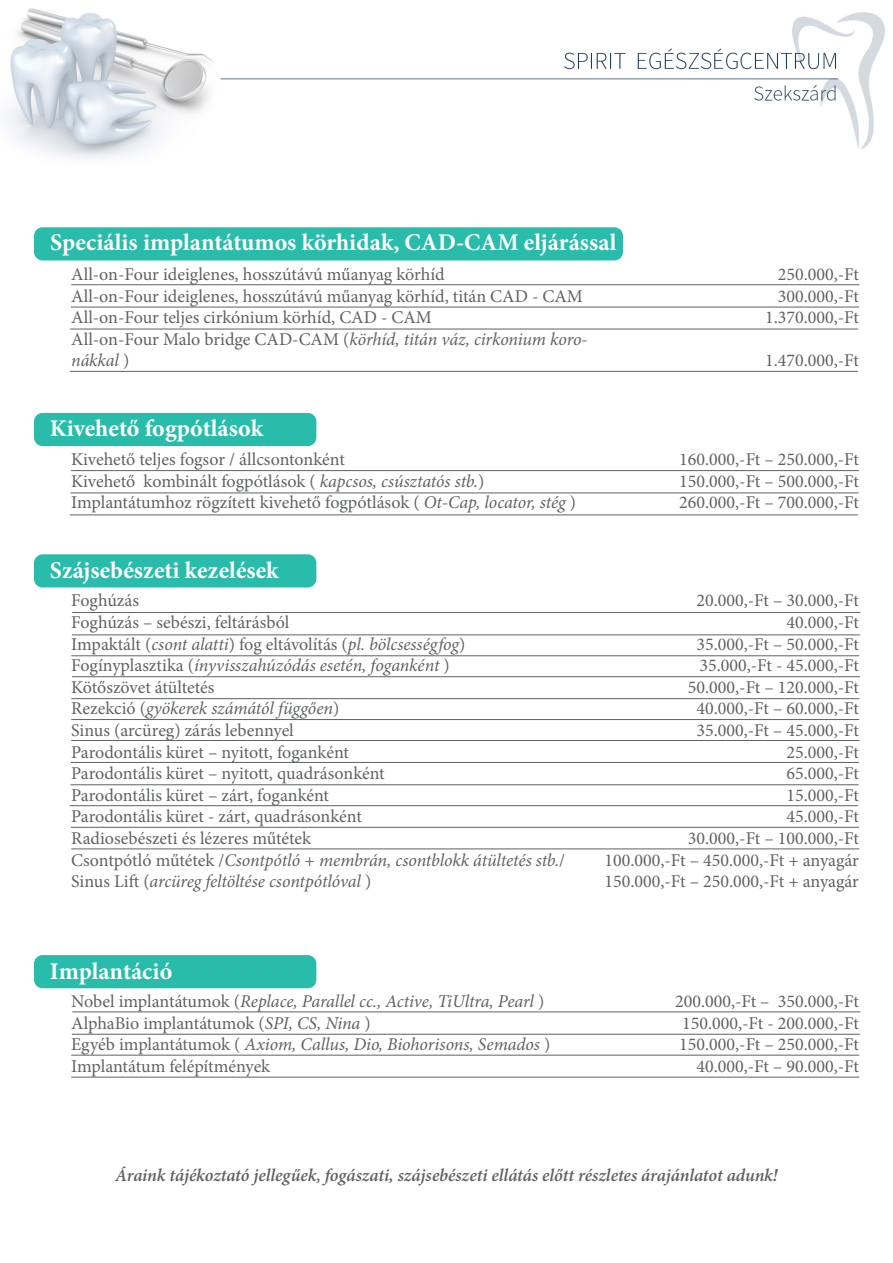
<style>
.page{position:relative;width:893px;height:1263px;background:#fff}
.page>*{position:absolute;margin:0;border:0;box-sizing:border-box;transform-origin:0 0}
.t1{font:700 24px "Minion Pro";color:#fff}
.Megnevezés{font:18px "Minion Pro";letter-spacing:-.005em;color:#5f6263}
.Árak_jobbra{font:18px "Minion Pro";color:#5f6263}
.Megnevezés-2{font:italic 18px/21.6px "Minion Pro";letter-spacing:-.01em;color:#5f6263}
.t2{font:italic 600 18px "Minion Pro";letter-spacing:-.01em;color:#5f6263}
.s1{font-style:normal}
.s2{font-style:italic}
</style>
<div class="page">
<img style="left:5px;top:8px;width:880px;height:1070px">
<div style="left:34px;top:955px;width:282px;height:33px;background:#2abcab;border-radius:9px"></div>
<div style="left:34px;top:227px;width:589px;height:33px;background:#2abcab;border-radius:9px"></div>
<div style="left:34px;top:413px;width:282px;height:33px;background:#2abcab;border-radius:9px"></div>
<div style="left:34px;top:554px;width:282px;height:33px;background:#2abcab;border-radius:9px"></div>
<hr style="left:71px;top:284px;width:788px;height:1px;background:#5f6263">
<hr style="left:72px;top:1012px;width:788px;height:1px;background:#5f6263">
<hr style="left:72px;top:612px;width:788px;height:1px;background:#5f6263">
<hr style="left:71px;top:762px;width:788px;height:1px;background:#5f6263">
<hr style="left:71px;top:470px;width:788px;height:1px;background:#5f6263">
<hr style="left:71px;top:307px;width:788px;height:1px;background:#5f6263">
<hr style="left:72px;top:1034px;width:788px;height:1px;background:#5f6263">
<hr style="left:72px;top:635px;width:788px;height:1px;background:#5f6263">
<hr style="left:70px;top:784px;width:789px;height:1px;background:#5f6263">
<hr style="left:70px;top:493px;width:789px;height:1px;background:#5f6263">
<hr style="left:70px;top:329px;width:788px;height:1px;background:#5f6263">
<hr style="left:71px;top:1055px;width:788px;height:1px;background:#5f6263">
<hr style="left:71px;top:655px;width:788px;height:1px;background:#5f6263">
<hr style="left:70px;top:805px;width:788px;height:1px;background:#5f6263">
<hr style="left:70px;top:515px;width:788px;height:1px;background:#5f6263">
<hr style="left:70px;top:371px;width:788px;height:1px;background:#5f6263">
<hr style="left:71px;top:1077px;width:788px;height:1px;background:#5f6263">
<hr style="left:72px;top:676px;width:788px;height:1px;background:#5f6263">
<hr style="left:71px;top:827px;width:788px;height:1px;background:#5f6263">
<hr style="left:71px;top:849px;width:788px;height:1px;background:#5f6263">
<hr style="left:71px;top:698px;width:788px;height:1px;background:#5f6263">
<hr style="left:71px;top:719px;width:788px;height:1px;background:#5f6263">
<hr style="left:71px;top:740px;width:788px;height:1px;background:#5f6263">
<p class="t1" style="left:50px;top:226px;width:568px">Speciális implantátumos körhidak, CAD-CAM eljárással</p>
<p class="Megnevezés" style="left:71px;top:262px;width:375px">All-on-Four ideiglenes, hosszútávú műanyag körhíd</p>
<p class="Megnevezés" style="left:71px;top:284px;width:513px">All-on-Four ideiglenes, hosszútávú műanyag körhíd, titán CAD - CAM</p>
<p class="Megnevezés" style="left:71px;top:305px;width:362px">All-on-Four teljes cirkónium körhíd, CAD - CAM</p>
<p class="Megnevezés-2" style="left:71px;top:328px;width:518px"><span class="s1">All-on-Four Malo bridge CAD-CAM (</span>körhíd, titán váz, cirkonium koro&shy;nákkal <span class="s1">)</span></p>
<p class="t1" style="left:50px;top:412px;width:215px">Kivehető fogpótlások</p>
<p class="Megnevezés" style="left:71px;top:447px;width:275px">Kivehető teljes fogsor / állcsontonként</p>
<p class="Megnevezés" style="left:71px;top:469px;width:415px">Kivehető kombinált fogpótlások ( <span class="s2">kapcsos, csúsztatós stb.</span>)</p>
<p class="Megnevezés" style="left:71px;top:490px;width:506px">Implantátumhoz rögzített kivehető fogpótlások ( <span class="s2">Ot-Cap, locator, stég</span> )</p>
<p class="t1" style="left:50px;top:553px;width:230px">Szájsebészeti kezelések</p>
<p class="Árak_jobbra" style="left:778px;top:262px;width:83px">250.000,-Ft</p>
<p class="Árak_jobbra" style="left:778px;top:284px;width:83px">300.000,-Ft</p>
<p class="Árak_jobbra" style="left:765px;top:305px;width:95px">1.370.000,-Ft</p>
<p class="Árak_jobbra" style="left:765px;top:348px;width:95px">1.470.000,-Ft</p>
<p class="Árak_jobbra" style="left:679px;top:447px;width:181px">160.000,-Ft – 250.000,-Ft</p>
<p class="Árak_jobbra" style="left:679px;top:469px;width:181px">150.000,-Ft – 500.000,-Ft</p>
<p class="Árak_jobbra" style="left:679px;top:490px;width:181px">260.000,-Ft – 700.000,-Ft</p>
<p class="Megnevezés" style="left:71px;top:588px;width:69px">Foghúzás</p>
<p class="Megnevezés" style="left:71px;top:610px;width:220px">Foghúzás – sebészi, feltárásból</p>
<p class="Megnevezés" style="left:71px;top:632px;width:396px">Impaktált (<span class="s2">csont alatti</span>) fog eltávolítás (<span class="s2">pl. bölcsességfog</span>)</p>
<p class="Megnevezés-2" style="left:71px;top:654px;width:380px"><span class="s1">Fogínyplasztika (</span>ínyvisszahúzódás esetén, foganként <span class="s1">)</span></p>
<p class="Megnevezés" style="left:71px;top:675px;width:145px">Kötőszövet átültetés</p>
<p class="Megnevezés-2" style="left:71px;top:698px;width:270px"><span class="s1">Rezekció (</span>gyökerek számától függően<span class="s1">)</span></p>
<p class="Megnevezés" style="left:71px;top:718px;width:224px">Sinus (arcüreg) zárás lebennyel</p>
<p class="Megnevezés" style="left:71px;top:740px;width:279px">Parodontális küret – nyitott, foganként</p>
<p class="Megnevezés" style="left:71px;top:761px;width:315px">Parodontális küret – nyitott, quadrásonként</p>
<p class="Megnevezés" style="left:71px;top:783px;width:259px">Parodontális küret – zárt, foganként</p>
<p class="Megnevezés" style="left:71px;top:804px;width:292px">Parodontális küret - zárt, quadrásonként</p>
<p class="Megnevezés" style="left:71px;top:826px;width:241px">Radiosebészeti és lézeres műtétek</p>
<p class="Megnevezés-2" style="left:71px;top:849px;width:495px"><span class="s1">Csontpótló műtétek /</span>Csontpótló + membrán, csontblokk átültetés stb.<span class="s1">/</span></p>
<p class="Megnevezés-2" style="left:71px;top:870px;width:302px"><span class="s1">Sinus Lift (</span>arcüreg feltöltése csontpótlóval <span class="s1">)</span></p>
<p class="t1" style="left:50px;top:954px;width:124px">Implantáció</p>
<p class="Megnevezés-2" style="left:71px;top:990px;width:475px"><span class="s1">Nobel implantátumok (</span>Replace, Parallel cc., Active, TiUltra, Pearl <span class="s1">)</span></p>
<p class="Megnevezés" style="left:71px;top:1011px;width:301px">AlphaBio implantátumok (<span class="s2">SPI, CS, Nina</span> )</p>
<p class="Megnevezés-2" style="left:71px;top:1034px;width:480px"><span class="s1">Egyéb implantátumok (</span> Axiom, Callus, Dio, Biohorisons, Semados <span class="s1">)</span></p>
<p class="Megnevezés" style="left:71px;top:1054px;width:200px">Implantátum felépítmények</p>
<p class="Árak_jobbra" style="left:696px;top:588px;width:164px">20.000,-Ft – 30.000,-Ft</p>
<p class="Árak_jobbra" style="left:786px;top:610px;width:74px">40.000,-Ft</p>
<p class="Árak_jobbra" style="left:696px;top:632px;width:164px">35.000,-Ft – 50.000,-Ft</p>
<p class="Árak_jobbra" style="left:699px;top:653px;width:161px">35.000,-Ft - 45.000,-Ft</p>
<p class="Árak_jobbra" style="left:688px;top:675px;width:173px">50.000,-Ft – 120.000,-Ft</p>
<p class="Árak_jobbra" style="left:696px;top:696px;width:164px">40.000,-Ft – 60.000,-Ft</p>
<p class="Árak_jobbra" style="left:696px;top:718px;width:164px">35.000,-Ft – 45.000,-Ft</p>
<p class="Árak_jobbra" style="left:786px;top:740px;width:74px">25.000,-Ft</p>
<p class="Árak_jobbra" style="left:786px;top:761px;width:74px">65.000,-Ft</p>
<p class="Árak_jobbra" style="left:786px;top:783px;width:74px">15.000,-Ft</p>
<p class="Árak_jobbra" style="left:786px;top:804px;width:74px">45.000,-Ft</p>
<p class="Árak_jobbra" style="left:688px;top:826px;width:173px">30.000,-Ft – 100.000,-Ft</p>
<p class="Árak_jobbra" style="left:604px;top:848px;width:256px">100.000,-Ft – 450.000,-Ft + anyagár</p>
<p class="Árak_jobbra" style="left:604px;top:869px;width:256px">150.000,-Ft – 250.000,-Ft + anyagár</p>
<p class="Árak_jobbra" style="left:675px;top:989px;width:185px">200.000,-Ft – 350.000,-Ft</p>
<p class="Árak_jobbra" style="left:682px;top:1011px;width:178px">150.000,-Ft - 200.000,-Ft</p>
<p class="Árak_jobbra" style="left:679px;top:1032px;width:181px">150.000,-Ft – 250.000,-Ft</p>
<p class="Árak_jobbra" style="left:696px;top:1054px;width:164px">40.000,-Ft – 90.000,-Ft</p>
<p class="t2" style="left:115px;top:1163px;width:664px">Áraink tájékoztató jellegűek, fogászati, szájsebészeti ellátás előtt részletes árajánlatot adunk!</p>
</div>
